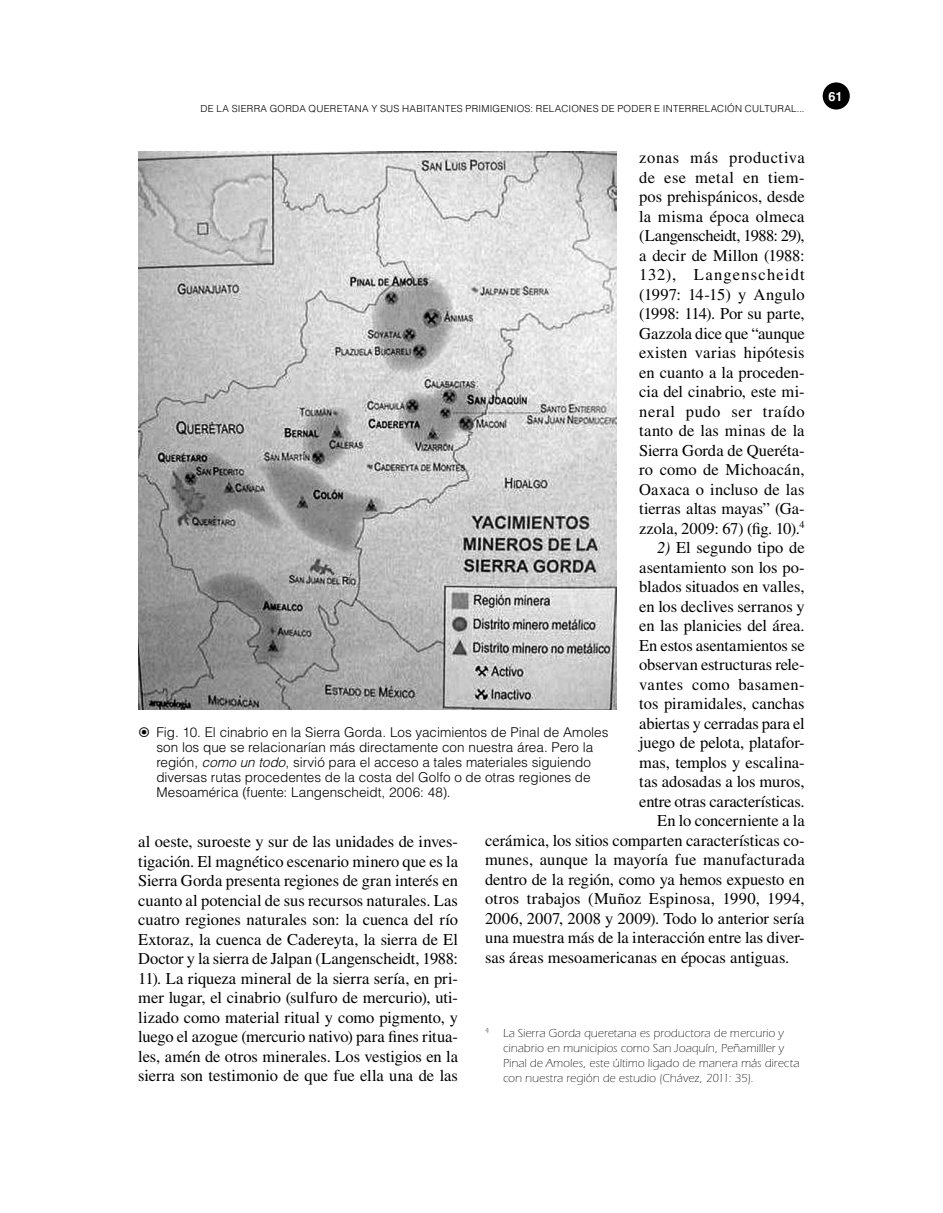
<style>
.page{position:relative;width:943px;height:1213px;background:#fff}
.page>*{position:absolute;margin:0;border:0;box-sizing:border-box;transform-origin:0 0}
.t1{font:16.5px/19.5px "Times LT Std";color:#000;text-align:justify}
.t2{font:16.5px "Times LT Std";letter-spacing:.02em;color:#000}
.t3{font:16.5px "Times LT Std";letter-spacing:.025em;color:#000}
.t4{font:300 13.5px/15px "Helvetica LT Std";color:#000}
.t5{font:700 12.75px "Helvetica LT Std";color:#fff}
.t6{font:300 12px/15px "ITC Eras Std";letter-spacing:.015em;color:#000}
.t7{font:300 9.75px "Helvetica LT Std";letter-spacing:.025em;color:#000}
.s1{font-style:italic}
</style>
<div class="page">
<div style="left:822px;top:82px;width:27px;height:27px;background:#000;border-radius:50%"></div>
<img style="left:138px;top:152px;width:478px;height:558px">
<p class="t7" style="left:200px;top:103px;width:605px">DE LA SIERRA GORDA QUERETANA Y SUS HABITANTES PRIMIGENIOS: RELACIONES DE PODER E INTERRELACIÓN CULTURAL...</p>
<p class="t1" style="left:639px;top:148px;width:167px">zonas más productiva de ese metal en tiem&shy;pos prehispánicos, desde la misma época olmeca (Langenscheidt, 1988: 29), a decir de Millon (1988:<br>132), Langenscheidt (1997: 14-15) y Angulo (1998: 114). Por su parte, Gazzola dice que “aunque existen varias hipótesis en cuanto a la proceden&shy;cia del cinabrio, este mi&shy;neral pudo ser traído tanto de las minas de la Sierra Gorda de Queréta&shy;ro como de Michoacán, Oaxaca o incluso de las tierras altas mayas” (Ga&shy;zzola, 2009: 67) (fig. 10).<sup>4</sup></p>
<p class="t1" style="left:657px;top:538px;width:149px"><span class="s1">2)</span> El segundo tipo de</p>
<p class="t1" style="left:639px;top:557px;width:167px">asentamiento son los po-</p>
<p class="t1" style="left:639px;top:577px;width:167px">blados situados en valles,</p>
<p class="t1" style="left:639px;top:596px;width:167px">en los declives serranos y</p>
<p class="t1" style="left:639px;top:616px;width:167px">en las planicies del área.</p>
<p class="t1" style="left:639px;top:635px;width:167px">En estos asentamientos se</p>
<p class="t1" style="left:639px;top:655px;width:167px">observan estructuras rele-</p>
<p class="t3" style="left:639px;top:675px;width:167px">vantes como basamen-</p>
<p class="t1" style="left:639px;top:694px;width:167px">tos piramidales, canchas</p>
<p class="t1" style="left:639px;top:713px;width:167px">abiertas y cerradas para el</p>
<p class="t1" style="left:639px;top:733px;width:167px">juego de pelota, platafor-</p>
<p class="t1" style="left:639px;top:752px;width:167px">mas, templos y escalina-</p>
<p class="t1" style="left:639px;top:772px;width:167px">tas adosadas a los muros,</p>
<p class="t1" style="left:639px;top:791px;width:167px">entre otras características.</p>
<p class="t1" style="left:657px;top:811px;width:149px">En lo concerniente a la</p>
<p class="t1" style="left:485px;top:830px;width:321px">cerámica, los sitios comparten características co-</p>
<p class="t2" style="left:485px;top:850px;width:321px">munes, aunque la mayoría fue manufacturada</p>
<p class="t1" style="left:485px;top:869px;width:321px">dentro de la región, como ya hemos expuesto en</p>
<p class="t1" style="left:485px;top:889px;width:321px">otros trabajos (Muñoz Espinosa, 1990, 1994,</p>
<p class="t1" style="left:485px;top:908px;width:321px">2006, 2007, 2008 y 2009). Todo lo anterior sería</p>
<p class="t1" style="left:485px;top:928px;width:321px">una muestra más de la interacción entre las diver-</p>
<p class="t1" style="left:485px;top:947px;width:306px">sas áreas mesoamericanas en épocas antiguas.</p>
<p class="t4" style="left:156px;top:724px;width:454px">Fig. 10. El cinabrio en la Sierra Gorda. Los yacimientos de Pinal de Amoles son los que se relacionarían más directamente con nuestra área. Pero la región, <span class="s1">como un todo</span>, sirvió para el acceso a tales materiales siguiendo diversas rutas procedentes de la costa del Golfo o de otras regiones de Mesoamérica (fuente: Langenscheidt, 2006: 48).</p>
<p class="t1" style="left:138px;top:832px;width:321px">al oeste, suroeste y sur de las unidades de inves&shy;tigación. El magnético escenario minero que es la Sierra Gorda presenta regiones de gran interés en cuanto al potencial de sus recursos naturales. Las cuatro regiones naturales son: la cuenca del río Extoraz, la cuenca de Cadereyta, la sierra de El Doctor y la sierra de Jalpan (Langenscheidt, 1988:<br>11). La riqueza mineral de la sierra sería, en pri&shy;mer lugar, el cinabrio (sulfuro de mercurio), uti&shy;lizado como material ritual y como pigmento, y luego el azogue (mercurio nativo) para fines ritua&shy;les, amén de otros minerales. Los vestigios en la sierra son testimonio de que fue ella una de las</p>
<p class="t6" style="left:503px;top:1025px;width:298px;text-indent:-18px"><sup>4</sup> La Sierra Gorda queretana es productora de mercurio y cinabrio en municipios como San Joaquín, Peñamilller y Pinal de Amoles, este último ligado de manera más directa con nuestra región de estudio (Chávez, 2011: 35).</p>
<p class="t5" style="left:828px;top:88px;width:16px">61</p>
</div>
